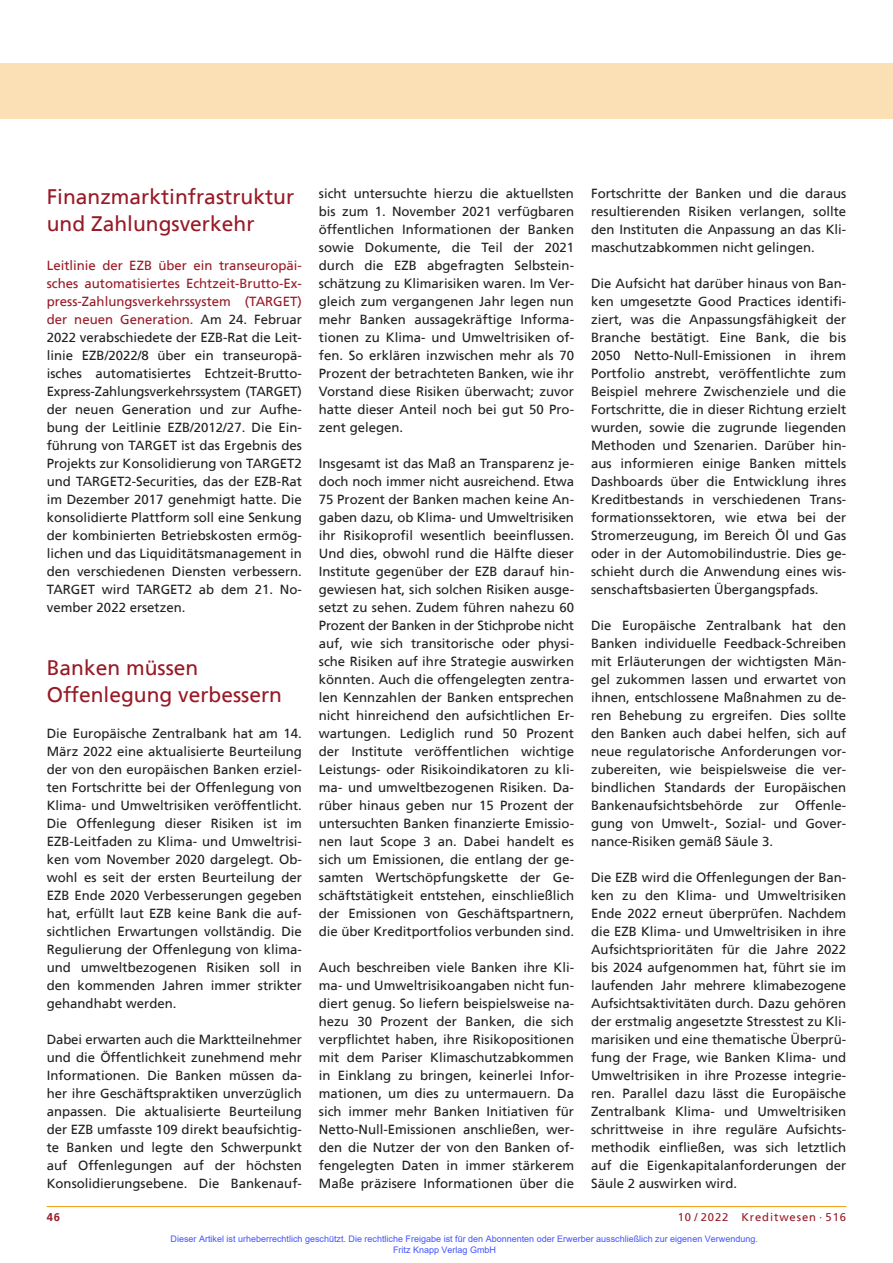
<style>
.page{position:relative;width:893px;height:1263px;background:#fff}
.page>*{position:absolute;margin:0;border:0;box-sizing:border-box;transform-origin:0 0}
.t1{font:21px/27px "Frutiger";color:#981a26}
.t2{font:13.2px/18px "Frutiger";color:#231f20;text-align:justify}
.t3{font:11.25px "Frutiger";letter-spacing:.08em;color:#981a26}
.t4{font:700 11.25px "Frutiger";color:#981a26}
.t5{font:9px/10.8px "Arial";color:#4054ff}
.s1{color:#981a26}
</style>
<div class="page">
<div style="left:0;top:64px;width:893px;height:55px;background:#fbdfb5"></div>
<hr style="left:47px;top:1206px;width:799px;height:1px;background:#f1a31e">
<h1 class="t1" style="left:47px;top:184px;width:249px">Finanzmarktinfrastruktur und Zahlungsverkehr</h1>
<p class="t2" style="left:47px;top:257px;width:257px"><span class="s1">Leitlinie der EZB über ein transeuropäi&shy;sches automatisiertes Echtzeit-Brutto-Ex&shy;press-Zahlungsverkehrssystem (TARGET) der neuen Generation.</span> Am 24. Februar 2022 verabschiedete der EZB-Rat die Leit&shy;linie EZB/2022/8 über ein transeuropä&shy;isches automatisiertes Echtzeit-Brutto-Express-Zahlungsverkehrssystem (TARGET) der neuen Generation und zur Aufhe&shy;bung der Leitlinie EZB/2012/27. Die Ein&shy;führung von TARGET ist das Ergebnis des Projekts zur Konsolidierung von TARGET2 und TARGET2-Securities, das der EZB-Rat im Dezember 2017 genehmigt hatte. Die konsolidierte Plattform soll eine Senkung der kombinierten Betriebskosten ermög&shy;lichen und das Liquiditätsmanagement in den verschiedenen Diensten verbessern.<br>TARGET wird TARGET2 ab dem 21. No&shy;vember 2022 ersetzen.</p>
<h1 class="t1" style="left:47px;top:655px;width:237px">Banken müssen<br>Offenlegung verbessern</h1>
<p class="t2" style="left:47px;top:725px;width:257px">Die Europäische Zentralbank hat am 14.<br>März 2022 eine aktualisierte Beurteilung der von den europäischen Banken erziel&shy;ten Fortschritte bei der Offenlegung von Klima- und Umweltrisiken veröffentlicht.<br>Die Offenlegung dieser Risiken ist im EZB-Leitfaden zu Klima- und Umweltrisi&shy;ken vom November 2020 dargelegt. Ob&shy;wohl es seit der ersten Beurteilung der EZB Ende 2020 Verbesserungen gegeben hat, erfüllt laut EZB keine Bank die auf&shy;sichtlichen Erwartungen vollständig. Die Regulierung der Offenlegung von klima&shy;und umweltbezogenen Risiken soll in den kommenden Jahren immer strikter gehandhabt werden.</p>
<p class="t2" style="left:47px;top:1031px;width:257px">Dabei erwarten auch die Marktteilnehmer und die Öffentlichkeit zunehmend mehr Informationen. Die Banken müssen da&shy;her ihre Geschäftspraktiken unverzüglich anpassen. Die aktualisierte Beurteilung der EZB umfasste 109 direkt beaufsichtig&shy;te Banken und legte den Schwerpunkt auf Offenlegungen auf der höchsten Konsolidierungsebene. Die Bankenauf-</p>
<p class="t2" style="left:319px;top:185px;width:257px">sicht untersuchte hierzu die aktuellsten bis zum 1. November 2021 verfügbaren öffentlichen Informationen der Banken sowie Dokumente, die Teil der 2021 durch die EZB abgefragten Selbstein&shy;schätzung zu Klimarisiken waren. Im Ver&shy;gleich zum vergangenen Jahr legen nun mehr Banken aussagekräftige Informa&shy;tionen zu Klima- und Umweltrisiken of&shy;fen. So erklären inzwischen mehr als 70<br>Prozent der betrachteten Banken, wie ihr Vorstand diese Risiken überwacht; zuvor hatte dieser Anteil noch bei gut 50 Pro&shy;zent gelegen.</p>
<p class="t2" style="left:319px;top:455px;width:257px">Insgesamt ist das Maß an Transparenz je&shy;doch noch immer nicht ausreichend. Etwa 75 Prozent der Banken machen keine An&shy;gaben dazu, ob Klima- und Umweltrisiken ihr Risikoprofil wesentlich beeinflussen.<br>Und dies, obwohl rund die Hälfte dieser Institute gegenüber der EZB darauf hin&shy;gewiesen hat, sich solchen Risiken ausge&shy;setzt zu sehen. Zudem führen nahezu 60<br>Prozent der Banken in der Stichprobe nicht auf, wie sich transitorische oder physi&shy;sche Risiken auf ihre Strategie auswirken könnten. Auch die offengelegten zentra&shy;len Kennzahlen der Banken entsprechen nicht hinreichend den aufsichtlichen Er&shy;wartungen. Lediglich rund 50 Prozent der Institute veröffentlichen wichtige Leistungs- oder Risikoindikatoren zu kli&shy;ma- und umweltbezogenen Risiken. Da&shy;rüber hinaus geben nur 15 Prozent der untersuchten Banken finanzierte Emissio&shy;nen laut Scope 3 an. Dabei handelt es sich um Emissionen, die entlang der ge&shy;samten Wertschöpfungskette der Ge&shy;schäftstätigkeit entstehen, einschließlich der Emissionen von Geschäftspartnern, die über Kreditportfolios verbunden sind.</p>
<p class="t2" style="left:319px;top:959px;width:257px">Auch beschreiben viele Banken ihre Kli&shy;ma- und Umweltrisikoangaben nicht fun&shy;diert genug. So liefern beispielsweise na&shy;hezu 30 Prozent der Banken, die sich verpflichtet haben, ihre Risikopositionen mit dem Pariser Klimaschutzabkommen in Einklang zu bringen, keinerlei Infor&shy;mationen, um dies zu untermauern. Da sich immer mehr Banken Initiativen für Netto-Null-Emissionen anschließen, wer&shy;den die Nutzer der von den Banken of&shy;fengelegten Daten in immer stärkerem Maße präzisere Informationen über die</p>
<p class="t2" style="left:591px;top:185px;width:257px">Fortschritte der Banken und die daraus resultierenden Risiken verlangen, sollte den Instituten die Anpassung an das Kli&shy;maschutzabkommen nicht gelingen.</p>
<p class="t2" style="left:591px;top:275px;width:257px">Die Aufsicht hat darüber hinaus von Ban&shy;ken umgesetzte Good Practices identifi&shy;ziert, was die Anpassungsfähigkeit der Branche bestätigt. Eine Bank, die bis 2050 Netto-Null-Emissionen in ihrem Portfolio anstrebt, veröffentlichte zum Beispiel mehrere Zwischenziele und die Fortschritte, die in dieser Richtung erzielt wurden, sowie die zugrunde liegenden Methoden und Szenarien. Darüber hin&shy;aus informieren einige Banken mittels Dashboards über die Entwicklung ihres Kreditbestands in verschiedenen Trans&shy;formationssektoren, wie etwa bei der Stromerzeugung, im Bereich Öl und Gas oder in der Automobilindustrie. Dies ge&shy;schieht durch die Anwendung eines wis&shy;senschaftsbasierten Übergangspfads.</p>
<p class="t2" style="left:591px;top:617px;width:257px">Die Europäische Zentralbank hat den Banken individuelle Feedback-Schreiben mit Erläuterungen der wichtigsten Män&shy;gel zukommen lassen und erwartet von ihnen, entschlossene Maßnahmen zu de&shy;ren Behebung zu ergreifen. Dies sollte den Banken auch dabei helfen, sich auf neue regulatorische Anforderungen vor&shy;zubereiten, wie beispielsweise die ver&shy;bindlichen Standards der Europäischen Bankenaufsichtsbehörde zur Offenle&shy;gung von Umwelt-, Sozial- und Gover&shy;nance-Risiken gemäß Säule 3.</p>
<p class="t2" style="left:591px;top:869px;width:257px">Die EZB wird die Offenlegungen der Ban&shy;ken zu den Klima- und Umweltrisiken Ende 2022 erneut überprüfen. Nachdem die EZB Klima- und Umweltrisiken in ihre Aufsichtsprioritäten für die Jahre 2022 bis 2024 aufgenommen hat, führt sie im laufenden Jahr mehrere klimabezogene Aufsichtsaktivitäten durch. Dazu gehören der erstmalig angesetzte Stresstest zu Kli&shy;marisiken und eine thematische Überprü&shy;fung der Frage, wie Banken Klima- und Umweltrisiken in ihre Prozesse integrie&shy;ren. Parallel dazu lässt die Europäische Zentralbank Klima- und Umweltrisiken schrittweise in ihre reguläre Aufsichts&shy;methodik einfließen, was sich letztlich auf die Eigenkapitalanforderungen der Säule 2 auswirken wird.</p>
<p class="t4" style="left:47px;top:1211px;width:15px">46</p>
<p class="t3" style="left:678px;top:1211px;width:170px">10 / 2022 Kreditwesen · 516</p>
<p class="t5" style="left:393px;top:1233px;width:366px;text-indent:-223px">Dieser Artikel ist urheberrechtlich geschützt. Die rechtliche Freigabe ist für den Abonnenten oder Erwerber ausschließlich zur eigenen Verwendung.<br>Fritz Knapp Verlag GmbH</p>
</div>
